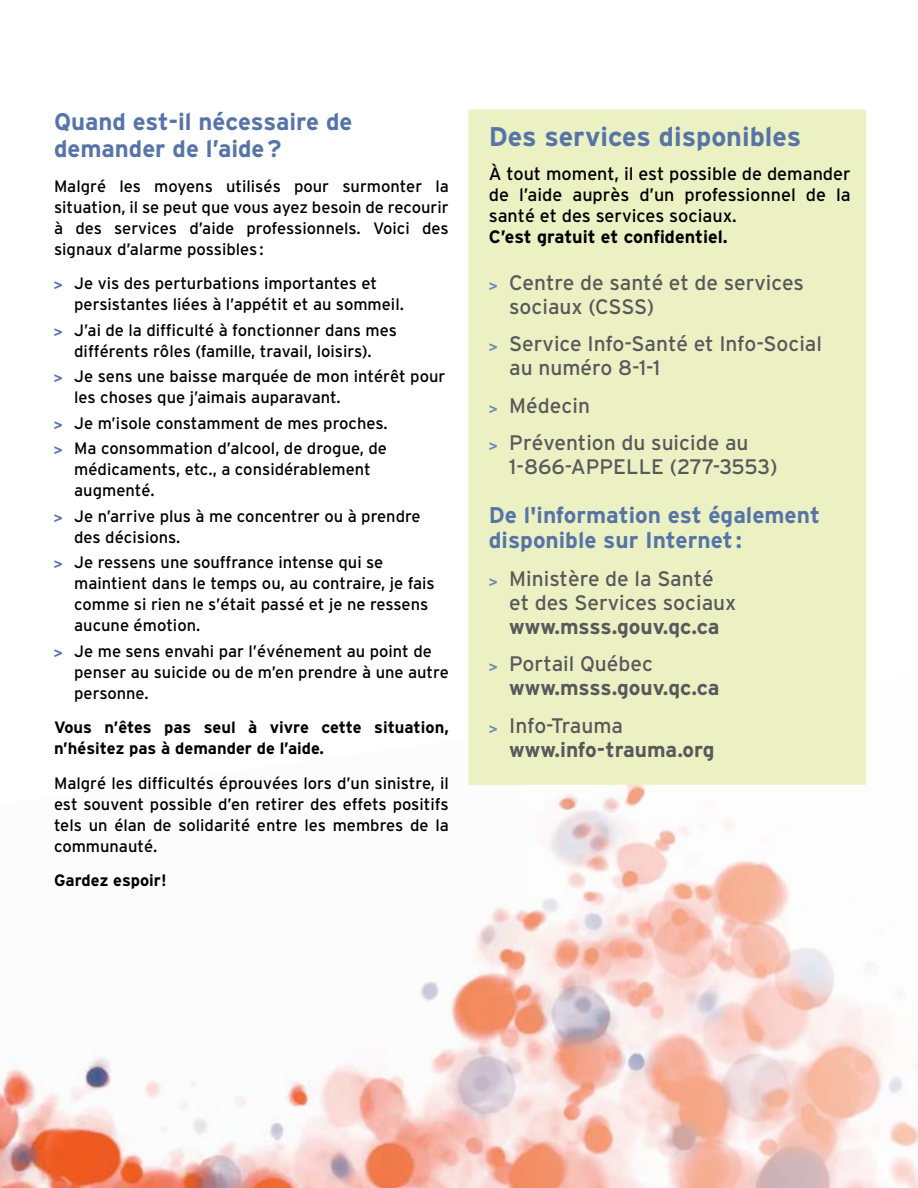
<style>
.page{position:relative;width:918px;height:1188px;background:#fff}
.page>*{position:absolute;margin:0;border:0;box-sizing:border-box;transform-origin:0 0}
.t1{font:700 27px "Interstate";color:#5774a9}
.t2{font:700 24px/27px "Interstate";color:#5774a9}
.t3{font:700 22.65px/25.8px "Interstate";color:#5774a9}
.t4{font:21px/37.5px "Interstate";color:#58595b}
.t5{font:700 21px/37.5px "Interstate";color:#58595b}
.t6{font:18px/21px "Interstate";color:#000;text-align:justify}
.t7{font:700 18px "Interstate";color:#000}
.t8{font:16.5px/21px "Interstate";color:#000}
.t9{font:700 16.5px/21px "Interstate";color:#000}
.s1{font-family:"Frutiger";font-weight:900;font-size:15px;color:#5774a9}
.s2{font-family:"Frutiger";font-weight:900;font-size:15px;color:#7188b7}
.s3{font-weight:400}
</style>
<div class="page">
<img style="left:0;top:785px;width:918px;height:403px">
<div style="left:468px;top:109px;width:398px;height:676px;background:#ecf1c3;border:2px solid #ecf1c3"></div>
<h2 class="t2" style="left:54px;top:108px;width:300px">Quand est-il nécessaire de demander de l’aide?</h2>
<p class="t8" style="left:54px;top:175px;width:396px;text-align:justify">Malgré les moyens utilisés pour surmonter la situation, il se peut que vous ayez besoin de recourir à des services d’aide professionnels. Voici des signaux d’alarme possibles :</p>
<p class="t8" style="left:74px;top:273px;width:331px;text-indent:-20px"><span class="s1">&gt;</span> Je vis des perturbations importantes et persistantes liées à l’appétit et au sommeil.</p>
<p class="t8" style="left:54px;top:319px;width:345px;text-align:center"><span class="s1">&gt;</span> J’ai de la difficulté à fonctionner dans mes différents rôles (famille, travail, loisirs).</p>
<p class="t8" style="left:74px;top:366px;width:373px;text-indent:-20px"><span class="s1">&gt;</span> Je sens une baisse marquée de mon intérêt pour les choses que j’aimais auparavant.</p>
<p class="t8" style="left:54px;top:410px;width:335px;line-height:25.5px"><span class="s1">&gt;</span> Je m’isole constamment de mes proches. <span class="s1">&gt;</span> Ma consommation d’alcool, de drogue, de</p>
<p class="t8" style="left:74px;top:459px;width:298px">médicaments, etc., a considérablement augmenté.</p>
<p class="t8" style="left:74px;top:505px;width:348px;text-indent:-20px"><span class="s1">&gt;</span> Je n’arrive plus à me concentrer ou à prendre des décisions.</p>
<p class="t8" style="left:74px;top:552px;width:362px;text-indent:-20px"><span class="s1">&gt;</span> Je ressens une souffrance intense qui se maintient dans le temps ou, au contraire, je fais comme si rien ne s’était passé et je ne ressens aucune émotion.</p>
<p class="t8" style="left:74px;top:640px;width:376px;text-indent:-20px"><span class="s1">&gt;</span> Je me sens envahi par l’événement au point de penser au suicide ou de m’en prendre à une autre personne.</p>
<p class="t9" style="left:54px;top:717px;width:396px">Vous n’êtes pas seul à vivre cette situation, n’hésitez pas à demander de l’aide.</p>
<p class="t8" style="left:54px;top:772px;width:396px;text-align:justify">Malgré les difficultés éprouvées lors d’un sinistre, il est souvent possible d’en retirer des effets positifs tels un élan de solidarité entre les membres de la communauté.</p>
<p class="t9" style="left:54px;top:870px;width:114px">Gardez espoir!</p>
<h1 class="t1" style="left:489px;top:121px;width:314px">Des services disponibles</h1>
<p class="t6" style="left:489px;top:163px;width:363px">À tout moment, il est possible de demander de l’aide auprès d’un professionnel de la santé et des services sociaux.</p>
<p class="t7" style="left:489px;top:227px;width:241px">C’est gratuit et confidentiel.</p>
<p class="t4" style="left:509px;top:270px;width:296px;line-height:24px;text-indent:-20px"><span class="s2">&gt;</span> Centre de santé et de services sociaux (CSSS</p>
<p class="t4" style="left:489px;top:287px;width:335px;text-align:center">)<br><span class="s2">&gt;</span> Service I nfo-Santé et I nfo-Social</p>
<p class="t4" style="left:489px;top:349px;width:261px;text-indent:20px">au numéro 8-1-1<br><span class="s2">&gt;</span> Médecin<br><span class="s2">&gt;</span> Prévention du suicide au</p>
<p class="t4" style="left:509px;top:448px;width:117px">1-866-APPELLE</p>
<p class="t4" style="left:670px;top:448px;width:109px">(277-3553)</p>
<h3 class="t3" style="left:489px;top:502px;width:333px">De l'information est également disponible sur Internet :</h3>
<p class="t4" style="left:509px;top:566px;width:229px;line-height:24px;text-indent:-20px"><span class="s2">&gt;</span> Ministère de la Santé et des Services sociaux</p>
<p class="t5" style="left:489px;top:608px;width:232px;text-indent:20px">www.msss.gouv.qc.ca <span class="s2">&gt;</span> <span class="s3">Portail Québec</span></p>
<p class="t5" style="left:489px;top:669px;width:232px;text-indent:20px">www.msss.gouv.qc.ca <span class="s2">&gt;</span> <span class="s3">I nfo-Trauma</span></p>
<p class="t5" style="left:509px;top:731px;width:207px">www.info-trauma.org</p>
</div>
